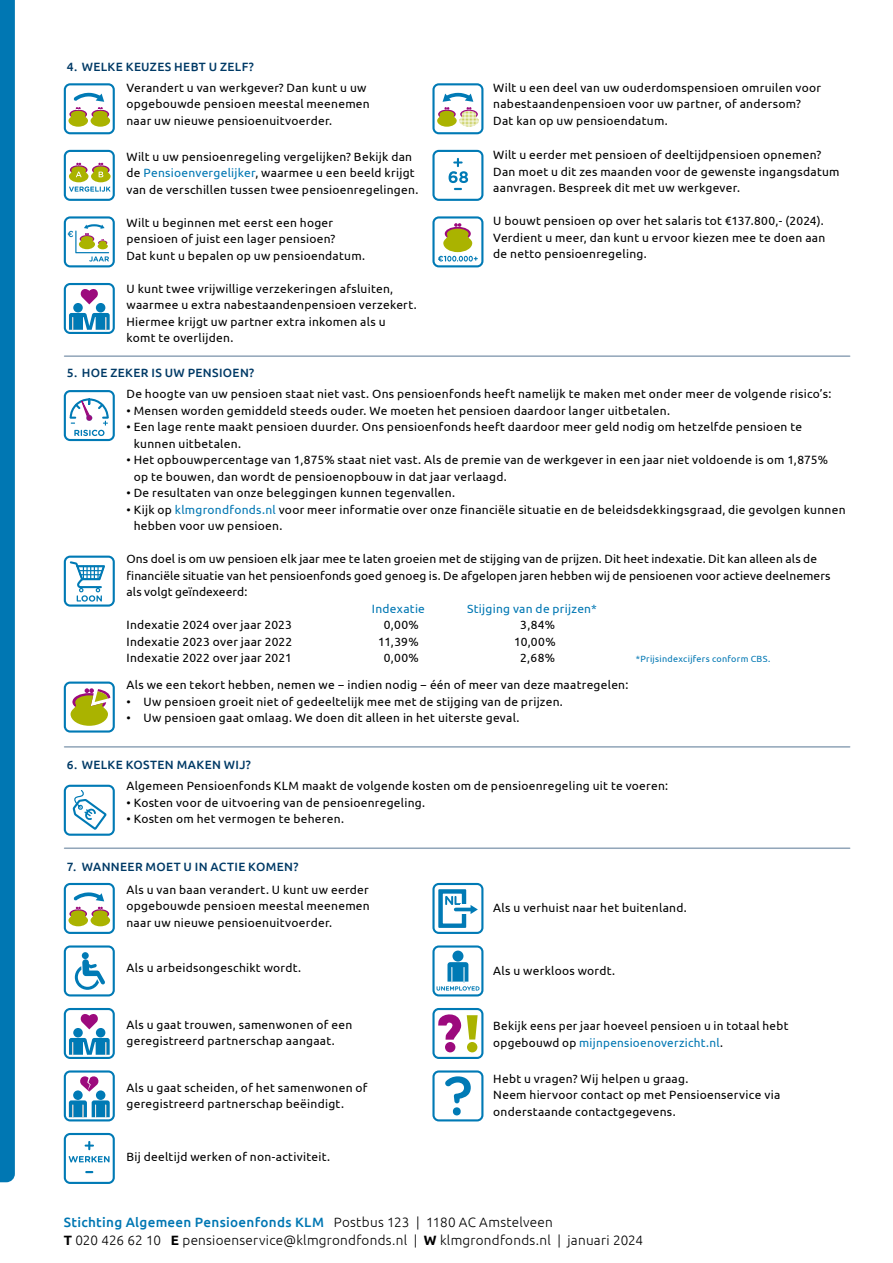
<style>
.page{position:relative;width:893px;height:1263px;background:#fff}
.page>*{position:absolute;margin:0;border:0;box-sizing:border-box;transform-origin:0 0}
.t1{font:300 13.5px/18px "Ubuntu";letter-spacing:.02em;color:#000}
.t2{font:12px/16.5px "Ubuntu";letter-spacing:.02em;color:#000}
.t3{font:500 12px "Ubuntu";letter-spacing:.03em;color:#003a66}
.t4{font:12px "Ubuntu";letter-spacing:.025em;color:#0077b3}
.t5{font:9px "Ubuntu";letter-spacing:.035em;color:#0077b3}
.s1{color:#0077b3}
.s2{font-weight:500;color:#0077b3}
.s3{font-weight:700}
</style>
<div class="page">
<svg style="left:432px;top:883px;width:51px;height:51px"></svg>
<hr style="left:456px;top:908px;width:17px;height:3px;background:#007ab5">
<svg style="left:432px;top:945px;width:51px;height:51px"></svg>
<svg style="left:432px;top:1008px;width:51px;height:51px"></svg>
<svg style="left:432px;top:1070px;width:51px;height:51px"></svg>
<svg style="left:64px;top:883px;width:51px;height:51px"></svg>
<svg style="left:64px;top:1070px;width:51px;height:51px"></svg>
<svg style="left:64px;top:945px;width:51px;height:51px"></svg>
<svg style="left:64px;top:1008px;width:51px;height:51px"></svg>
<svg style="left:64px;top:1133px;width:51px;height:51px"></svg>
<svg style="left:64px;top:785px;width:51px;height:51px"></svg>
<hr style="left:65px;top:847px;width:785px;height:2px;background:#92a6b9">
<hr style="left:65px;top:746px;width:785px;height:2px;background:#92a6b9">
<svg style="left:64px;top:390px;width:51px;height:51px"></svg>
<svg style="left:64px;top:556px;width:51px;height:51px"></svg>
<svg style="left:64px;top:681px;width:51px;height:51px"></svg>
<hr style="left:65px;top:355px;width:785px;height:2px;background:#92a6b9">
<svg style="left:432px;top:83px;width:51px;height:51px"></svg>
<svg style="left:64px;top:283px;width:51px;height:51px"></svg>
<svg style="left:432px;top:150px;width:51px;height:51px"></svg>
<svg style="left:64px;top:216px;width:51px;height:51px"></svg>
<svg style="left:64px;top:83px;width:51px;height:51px"></svg>
<svg style="left:64px;top:150px;width:51px;height:51px"></svg>
<svg style="left:432px;top:216px;width:51px;height:51px"></svg>
<div style="left:0;top:0;width:15px;height:1182px;background:#0077b3"></div>
<p class="t3" style="left:67px;top:59px;width:189px">4. WELKE KEUZES HEBT U ZELF?</p>
<p class="t2" style="left:126px;top:79px;width:245px">Verandert u van werkgever? Dan kunt u uw opgebouwde pensioen meestal meenemen naar uw nieuwe pensioenuitvoerder.</p>
<p class="t2" style="left:126px;top:148px;width:293px">Wilt u uw pensioenregeling vergelijken? Bekijk dan de <span class="s1">Pensioenvergelijker</span>, waarmee u een beeld krijgt van de verschillen tussen twee pensioenregelingen.</p>
<p class="t2" style="left:126px;top:214px;width:240px">Wilt u beginnen met eerst een hoger pensioen of juist een lager pensioen?<br>Dat kunt u bepalen op uw pensioendatum.</p>
<p class="t2" style="left:126px;top:280px;width:292px">U kunt twee vrijwillige verzekeringen afsluiten, waarmee u extra nabestaandenpensioen verzekert.<br>Hiermee krijgt uw partner extra inkomen als u komt te overlijden.</p>
<p class="t2" style="left:493px;top:79px;width:329px">Wilt u een deel van uw ouderdomspensioen omruilen voor nabestaandenpensioen voor uw partner, of andersom?<br>Dat kan op uw pensioendatum.</p>
<p class="t2" style="left:493px;top:146px;width:348px">Wilt u eerder met pensioen of deeltijdpensioen opnemen?<br>Dan moet u dit zes maanden voor de gewenste ingangsdatum aanvragen. Bespreek dit met uw werkgever.</p>
<p class="t2" style="left:493px;top:212px;width:334px">U bouwt pensioen op over het salaris tot €137.800,- (2024).<br>Verdient u meer, dan kunt u ervoor kiezen mee te doen aan de netto pensioenregeling.</p>
<p class="t3" style="left:67px;top:365px;width:189px">5. HOE ZEKER IS UW PENSIOEN?</p>
<p class="t2" style="left:126px;top:385px;width:706px">De hoogte van uw pensioen staat niet vast. Ons pensioenfonds heeft namelijk te maken met onder meer de volgende risico’s:</p>
<p class="t2" style="left:126px;top:402px;width:545px">• Mensen worden gemiddeld steeds ouder. We moeten het pensioen daardoor langer uitbetalen.</p>
<p class="t2" style="left:134px;top:418px;width:670px;text-indent:-7px">• Een lage rente maakt pensioen duurder. Ons pensioenfonds heeft daardoor meer geld nodig om hetzelfde pensioen te kunnen uitbetalen.</p>
<p class="t2" style="left:134px;top:451px;width:696px;text-indent:-7px">• Het opbouwpercentage van 1,875% staat niet vast. Als de premie van de werkgever in een jaar niet voldoende is om 1,875% op te bouwen, dan wordt de pensioenopbouw in dat jaar verlaagd.</p>
<p class="t2" style="left:126px;top:484px;width:330px">• De resultaten van onze beleggingen kunnen tegenvallen.</p>
<p class="t2" style="left:134px;top:501px;width:713px;text-indent:-7px">• Kijk op <span class="s1">klmgrondfonds.nl</span> voor meer informatie over onze financiële situatie en de beleidsdekkingsgraad, die gevolgen kunnen hebben voor uw pensioen.</p>
<p class="t2" style="left:126px;top:550px;width:705px">Ons doel is om uw pensioen elk jaar mee te laten groeien met de stijging van de prijzen. Dit heet indexatie. Dit kan alleen als de financiële situatie van het pensioenfonds goed genoeg is. De afgelopen jaren hebben wij de pensioenen voor actieve deelnemers als volgt geïndexeerd:</p>
<p class="t4" style="left:372px;top:601px;width:55px">Indexatie</p>
<p class="t4" style="left:467px;top:601px;width:131px">Stijging van de prijzen*</p>
<p class="t2" style="left:126px;top:616px;width:167px">Indexatie 2024 over jaar 2023</p>
<p class="t2" style="left:384px;top:616px;width:36px">0,00%</p>
<p class="t2" style="left:520px;top:616px;width:36px">3,84%</p>
<p class="t2" style="left:126px;top:633px;width:167px">Indexatie 2023 over jaar 2022</p>
<p class="t2" style="left:378px;top:633px;width:42px">11,39%</p>
<p class="t2" style="left:514px;top:633px;width:43px">10,00%</p>
<p class="t2" style="left:126px;top:649px;width:167px">Indexatie 2022 over jaar 2021</p>
<p class="t2" style="left:384px;top:649px;width:36px">0,00%</p>
<p class="t2" style="left:520px;top:649px;width:36px">2,68%</p>
<p class="t5" style="left:636px;top:653px;width:136px">*Prijsindexcijfers conform CBS.</p>
<p class="t2" style="left:126px;top:676px;width:503px">Als we een tekort hebben, nemen we − indien nodig − één of meer van deze maatregelen:</p>
<p class="t2" style="left:126px;top:693px;width:438px">• Uw pensioen groeit niet of gedeeltelijk mee met de stijging van de prijzen.</p>
<p class="t2" style="left:126px;top:709px;width:394px">• Uw pensioen gaat omlaag. We doen dit alleen in het uiterste geval.</p>
<p class="t3" style="left:67px;top:757px;width:186px">6. WELKE KOSTEN MAKEN WIJ?</p>
<p class="t2" style="left:126px;top:777px;width:543px">Algemeen Pensioenfonds KLM maakt de volgende kosten om de pensioenregeling uit te voeren:</p>
<p class="t2" style="left:126px;top:794px;width:300px">• Kosten voor de uitvoering van de pensioenregeling.</p>
<p class="t2" style="left:126px;top:810px;width:219px">• Kosten om het vermogen te beheren.</p>
<p class="t3" style="left:67px;top:859px;width:233px">7. WANNEER MOET U IN ACTIE KOMEN?</p>
<p class="t2" style="left:126px;top:881px;width:245px;text-align:justify">Als u van baan verandert. U kunt uw eerder opgebouwde pensioen meestal meenemen naar uw nieuwe pensioenuitvoerder.</p>
<p class="t2" style="left:126px;top:959px;width:176px">Als u arbeidsongeschikt wordt.</p>
<p class="t2" style="left:126px;top:1016px;width:227px">Als u gaat trouwen, samenwonen of een geregistreerd partnerschap aangaat.</p>
<p class="t2" style="left:126px;top:1079px;width:243px">Als u gaat scheiden, of het samenwonen of geregistreerd partnerschap beëindigt.</p>
<p class="t2" style="left:126px;top:1148px;width:205px">Bij deeltijd werken of non-activiteit.</p>
<p class="t2" style="left:493px;top:899px;width:195px">Als u verhuist naar het buitenland.</p>
<p class="t2" style="left:493px;top:962px;width:123px">Als u werkloos wordt.</p>
<p class="t2" style="left:493px;top:1017px;width:297px">Bekijk eens per jaar hoeveel pensioen u in totaal hebt opgebouwd op <span class="s1">mijnpensioenoverzicht.nl</span>.</p>
<p class="t2" style="left:493px;top:1070px;width:288px">Hebt u vragen? Wij helpen u graag.<br>Neem hiervoor contact op met Pensioenservice via onderstaande contactgegevens.</p>
<p class="t1" style="left:64px;top:1212px;width:581px"><span class="s2">Stichting Algemeen Pensioenfonds KLM</span> Postbus 123 | 1180 AC Amstelveen<br><span class="s3">T</span> 020 426 62 10 <span class="s3">E</span> pensioenservice@klmgrondfonds.nl | <span class="s3">W</span> klmgrondfonds.nl | januari 2024</p>
</div>
